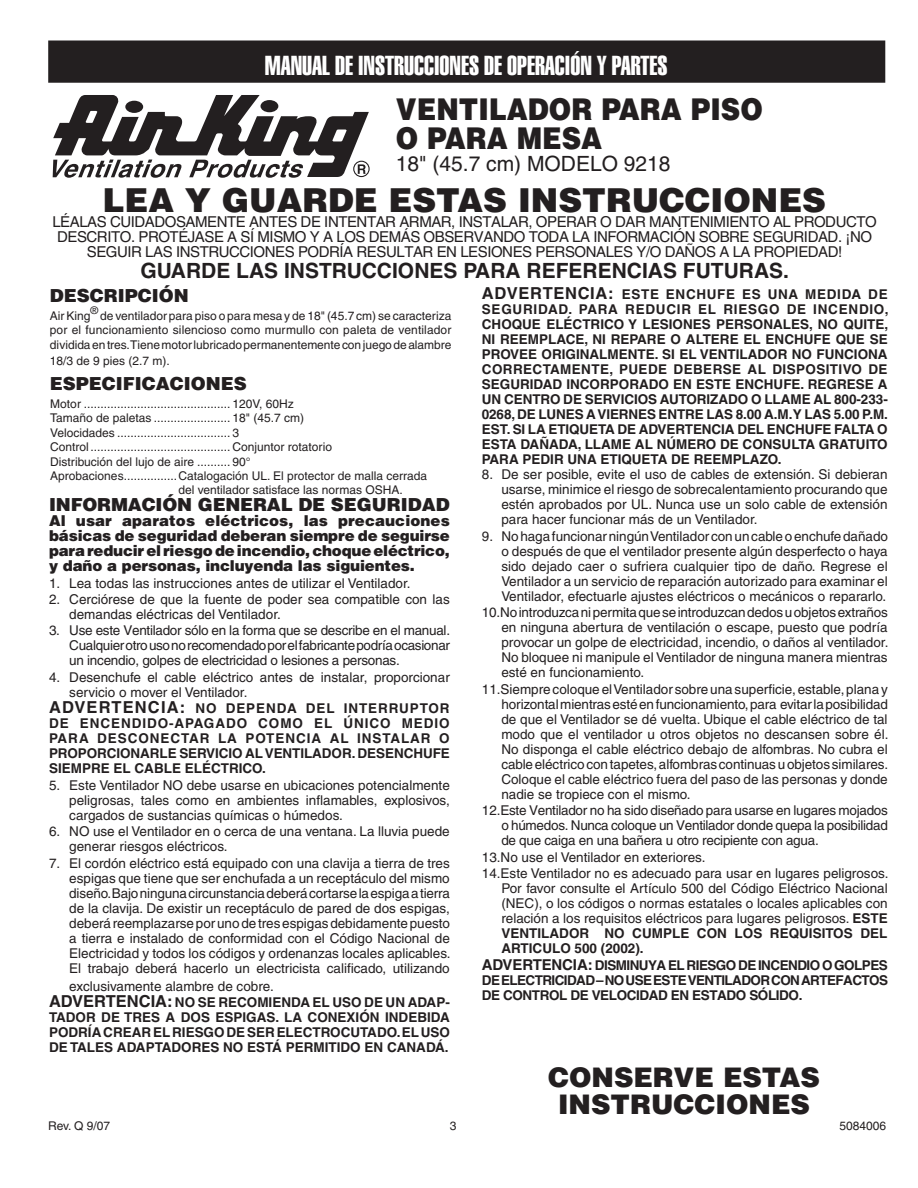
<style>
.page{position:relative;width:918px;height:1188px;background:#fff}
.page>*{position:absolute;margin:0;border:0;box-sizing:border-box;transform-origin:0 0}
.t1{font:900 33px "Helvetica";color:#231f20}
.t2{font:900 30px/28.5px "Helvetica";color:#231f20;scale:.9 1}
.t3{font:27px "Helvetica Extra Compressed";color:#fff}
.t4{font:900 27px/27px "Helvetica";color:#231f20;text-align:center}
.t5{font:700 21px "Helvetica";color:#231f20}
.t6{font:21px "Helvetica";color:#231f20}
.t7{font:900 18px "Helvetica";color:#231f20}
.t8{font:15px/15px "Helvetica";letter-spacing:-.03em;color:#231f20;text-align:center}
.t9{font:900 15px/15px "Helvetica";letter-spacing:-.01em;color:#231f20;text-align:justify}
.aaaaa{font:13.5px/15px "Helvetica";color:#231f20;text-align:justify}
._6_5{font:700 13.5px/15px "Helvetica";color:#231f20;text-align:justify}
._6_5-2{font:13.5px "Helvetica";color:#231f20}
.t10{font:12px/14.4px "Helvetica";color:#231f20;text-align:justify}
.t11{font:10.5px "Helvetica";color:#231f20}
.s1{font-size:16.5px}
.s2{font-weight:700}
.s3{font-size:15px}
</style>
<div class="page">
<div style="left:49px;top:41px;width:836px;height:41px;background:#231f20"></div>
<div style="left:48px;top:40px;width:837px;height:43px;border:2px solid #231f20"></div>
<div style="left:353px;top:161px;width:17px;height:16px;border:1px solid #231f20;border-radius:50%"></div>
<svg style="left:53px;top:95px;width:316px;height:83px"></svg>
<p class="t3" style="left:265px;top:50px;width:404px">MANUAL DE INSTRUCCIONES DE OPERACIÓN Y PARTES</p>
<p class="t2" style="left:396px;top:94px;width:409px">VENTILADOR PARA PISO<br>O PARA MESA</p>
<p class="t6" style="left:396px;top:152px;width:276px">18" (45.7 cm) MODELO 9218</p>
<p class="t1" style="left:103px;top:179px;width:725px">LEA Y GUARDE ESTAS INSTRUCCIONES</p>
<p class="t8" style="left:52px;top:214px;width:826px">LÉALAS CUIDADOSAMENTE ANTES DE INTENTAR ARMAR, INSTALAR, OPERAR O DAR MANTENIMIENTO AL PRODUCTO<br>DESCRITO. PROTÉJASE A SÍ MISMO Y A LOS DEMÁS OBSERVANDO TODA LA INFORMACIÓN SOBRE SEGURIDAD. ¡NO<br>SEGUIR LAS INSTRUCCIONES PODRÍA RESULTAR EN LESIONES PERSONALES Y/O DAÑOS A LA PROPIEDAD!</p>
<p class="t5" style="left:140px;top:258px;width:650px">GUARDE LAS INSTRUCCIONES PARA REFERENCIAS FUTURAS.</p>
<p class="t7" style="left:50px;top:284px;width:140px">DESCRIPCIÓN</p>
<p class="t10" style="left:50px;top:308px;width:42px">Air King</p>
<p class="t11" style="left:90px;top:304px;width:9px">®</p>
<p class="t10" style="left:50px;top:308px;width:403px;text-indent:50px">de ventilador para piso o para mesa y de 18" (45.7 cm) se caracteriza por el funcionamiento silencioso como murmullo con paleta de ventilador dividida en tres. Tiene motor lubricado permanentemente con juego de alambre</p>
<p class="t10" style="left:50px;top:353px;width:122px">18/3 de 9 pies (2.7 m).</p>
<p class="t7" style="left:50px;top:372px;width:198px">ESPECIFICACIONES</p>
<p class="t10" style="left:50px;top:397px;width:245px">Motor ............................................ 120V, 60Hz</p>
<p class="t10" style="left:50px;top:411px;width:255px">Tamaño de paletas ....................... 18" (45.7 cm)</p>
<p class="t10" style="left:50px;top:425px;width:190px">Velocidades .................................. 3</p>
<p class="t10" style="left:50px;top:440px;width:283px">Control.......................................... Conjuntor rotatorio</p>
<p class="t10" style="left:50px;top:454px;width:202px">Distribución del lujo de aire .......... 90°</p>
<p class="t10" style="left:50px;top:469px;width:378px">Aprobaciones................Catalogación UL. El protector de malla cerrada</p>
<p class="t10" style="left:179px;top:483px;width:226px">del ventilador satisface las normas OSHA.</p>
<p class="t7" style="left:49px;top:493px;width:402px">INFORMACIÓN GENERAL DE SEGURIDAD</p>
<p class="t9" style="left:49px;top:513px;width:402px">Al usar aparatos eléctricos, las precauciones básicas de seguridad deberan siempre de seguirse para reducir el riesgo de incendio, choque eléctrico, y daño a personas, incluyenda las siguientes.</p>
<p class="aaaaa" style="left:49px;top:575px;width:363px">1. Lea todas las instrucciones antes de utilizar el Ventilador.</p>
<p class="aaaaa" style="left:69px;top:592px;width:382px;text-indent:-20px">2. Cerciórese de que la fuente de poder sea compatible con las demandas eléctricas del Ventilador.</p>
<p class="aaaaa" style="left:69px;top:623px;width:382px;text-indent:-20px">3. Use este Ventilador sólo en la forma que se describe en el manual.<br>Cualquier otro uso no recomendado por el fabricante podría ocasionar un incendio, golpes de electricidad o lesiones a personas.</p>
<p class="aaaaa" style="left:69px;top:670px;width:382px;text-indent:-20px">4. Desenchufe el cable eléctrico antes de instalar, proporcionar servicio o mover el Ventilador.</p>
<p class="_6_5" style="left:49px;top:701px;width:402px"><span class="s1">ADVERTENCIA:</span> NO DEPENDA DEL INTERRUPTOR DE ENCENDIDO-APAGADO COMO EL ÚNICO MEDIO PARA DESCONECTAR LA POTENCIA AL INSTALAR O PROPORCIONARLE SERVICIO AL VENTILADOR. DESENCHUFE SIEMPRE EL CABLE ELÉCTRICO.</p>
<p class="aaaaa" style="left:69px;top:778px;width:382px;text-indent:-20px">5. Este Ventilador NO debe usarse en ubicaciones potencialmente peligrosas, tales como en ambientes inflamables, explosivos, cargados de sustancias químicas o húmedos.</p>
<p class="aaaaa" style="left:69px;top:824px;width:382px;text-indent:-20px">6. NO use el Ventilador en o cerca de una ventana. La lluvia puede generar riesgos eléctricos.</p>
<p class="aaaaa" style="left:69px;top:856px;width:383px;text-indent:-20px">7. El cordón eléctrico está equipado con una clavija a tierra de tres espigas que tiene que ser enchufada a un receptáculo del mismo diseño. Bajo ninguna circunstancia deberá cortarse la espiga a tierra de la clavija. De existir un receptáculo de pared de dos espigas, deberá reemplazarse por uno de tres espigas debidamente puesto a tierra e instalado de conformidad con el Código Nacional de Electricidad y todos los códigos y ordenanzas locales aplicables.<br>El trabajo deberá hacerlo un electricista calificado, utilizando</p>
<p class="aaaaa" style="left:69px;top:979px;width:206px">exclusivamente alambre de cobre.</p>
<p class="_6_5" style="left:49px;top:995px;width:403px"><span class="s1">ADVERTENCIA:</span> NO SE RECOMIENDA EL USO DE UN ADAP-TADOR DE TRES A DOS ESPIGAS. LA CONEXIÓN INDEBIDA PODRÍA CREAR EL RIESGO DE SER ELECTROCUTADO. EL USO DE TALES ADAPTADORES NO ESTÁ PERMITIDO EN CANADÁ.</p>
<p class="_6_5" style="left:482px;top:287px;width:408px"><span class="s1">ADVERTENCIA:</span> ESTE ENCHUFE ES UNA MEDIDA DE SEGURIDAD. PARA REDUCIR EL RIESGO DE INCENDIO, CHOQUE ELÉCTRICO Y LESIONES PERSONALES, NO QUITE, NI REEMPLACE, NI REPARE O ALTERE EL ENCHUFE QUE SE PROVEE ORIGINALMENTE. SI EL VENTILADOR NO FUNCIONA CORRECTAMENTE, PUEDE DEBERSE AL DISPOSITIVO DE SEGURIDAD INCORPORADO EN ESTE ENCHUFE. REGRESE A UN CENTRO DE SERVICIOS AUTORIZADO O LLAME AL 800-233- 0268, DE LUNES A VIERNES ENTRE LAS 8.00 A.M. Y LAS 5.00 P.M.<br>EST. SI LA ETIQUETA DE ADVERTENCIA DEL ENCHUFE FALTA O ESTA DAÑADA, LLAME AL NÚMERO DE CONSULTA GRATUITO PARA PEDIR UNA ETIQUETA DE REEMPLAZO.</p>
<p class="aaaaa" style="left:501px;top:467px;width:388px;text-indent:-19px">8. De ser posible, evite el uso de cables de extensión. Si debieran usarse, minimice el riesgo de sobrecalentamiento procurando que estén aprobados por UL. Nunca use un solo cable de extensión para hacer funcionar más de un Ventilador.</p>
<p class="aaaaa" style="left:501px;top:528px;width:388px;text-indent:-19px">9. No haga funcionar ningún Ventilador con un cable o enchufe dañado o después de que el ventilador presente algún desperfecto o haya sido dejado caer o sufriera cualquier tipo de daño. Regrese el Ventilador a un servicio de reparación autorizado para examinar el Ventilador, efectuarle ajustes eléctricos o mecánicos o repararlo.</p>
<p class="aaaaa" style="left:501px;top:605px;width:389px;text-indent:-19px">10.No introduzca ni permita que se introduzcan dedos u objetos extraños en ninguna abertura de ventilación o escape, puesto que podría provocar un golpe de electricidad, incendio, o daños al ventilador.<br>No bloquee ni manipule el Ventilador de ninguna manera mientras esté en funcionamiento.</p>
<p class="aaaaa" style="left:501px;top:681px;width:389px;text-indent:-19px">11.Siempre coloque el Ventilador sobre una superficie, estable, plana y horizontal mientras esté en funcionamiento, para evitar la posibilidad de que el Ventilador se dé vuelta. Ubique el cable eléctrico de tal modo que el ventilador u otros objetos no descansen sobre él.<br>No disponga el cable eléctrico debajo de alfombras. No cubra el cable eléctrico con tapetes, alfombras continuas u objetos similares.<br>Coloque el cable eléctrico fuera del paso de las personas y donde nadie se tropiece con el mismo.</p>
<p class="aaaaa" style="left:501px;top:803px;width:388px;text-indent:-19px">12.Este Ventilador no ha sido diseñado para usarse en lugares mojados o húmedos. Nunca coloque un Ventilador donde quepa la posibilidad de que caiga en una bañera u otro recipiente con agua.</p>
<p class="_6_5-2" style="left:482px;top:849px;width:225px">13.No use el Ventilador en exteriores.</p>
<p class="aaaaa" style="left:501px;top:866px;width:389px;text-indent:-19px">14.Este Ventilador no es adecuado para usar en lugares peligrosos.<br>Por favor consulte el Artículo 500 del Código Eléctrico Nacional (NEC), o los códigos o normas estatales o locales aplicables con relación a los requisitos eléctricos para lugares peligrosos. <span class="s2">ESTE VENTILADOR NO CUMPLE CON LOS REQUISITOS DEL ARTICULO 500 (2002).</span></p>
<p class="_6_5" style="left:482px;top:957px;width:408px"><span class="s3">ADVERTENCIA:</span> DISMINUYA EL RIESGO DE INCENDIO O GOLPES DE ELECTRICIDAD – NO USE ESTE VENTILADOR CON ARTEFACTOS DE CONTROL DE VELOCIDAD EN ESTADO SÓLIDO.</p>
<p class="t4" style="left:548px;top:1063px;width:273px">CONSERVE ESTAS<br>INSTRUCCIONES</p>
<p class="t10" style="left:48px;top:1118px;width:63px">Rev. Q 9/07</p>
<p class="t10" style="left:450px;top:1118px;width:8px">3</p>
<p class="t10" style="left:839px;top:1118px;width:48px">5084006</p>
</div>
